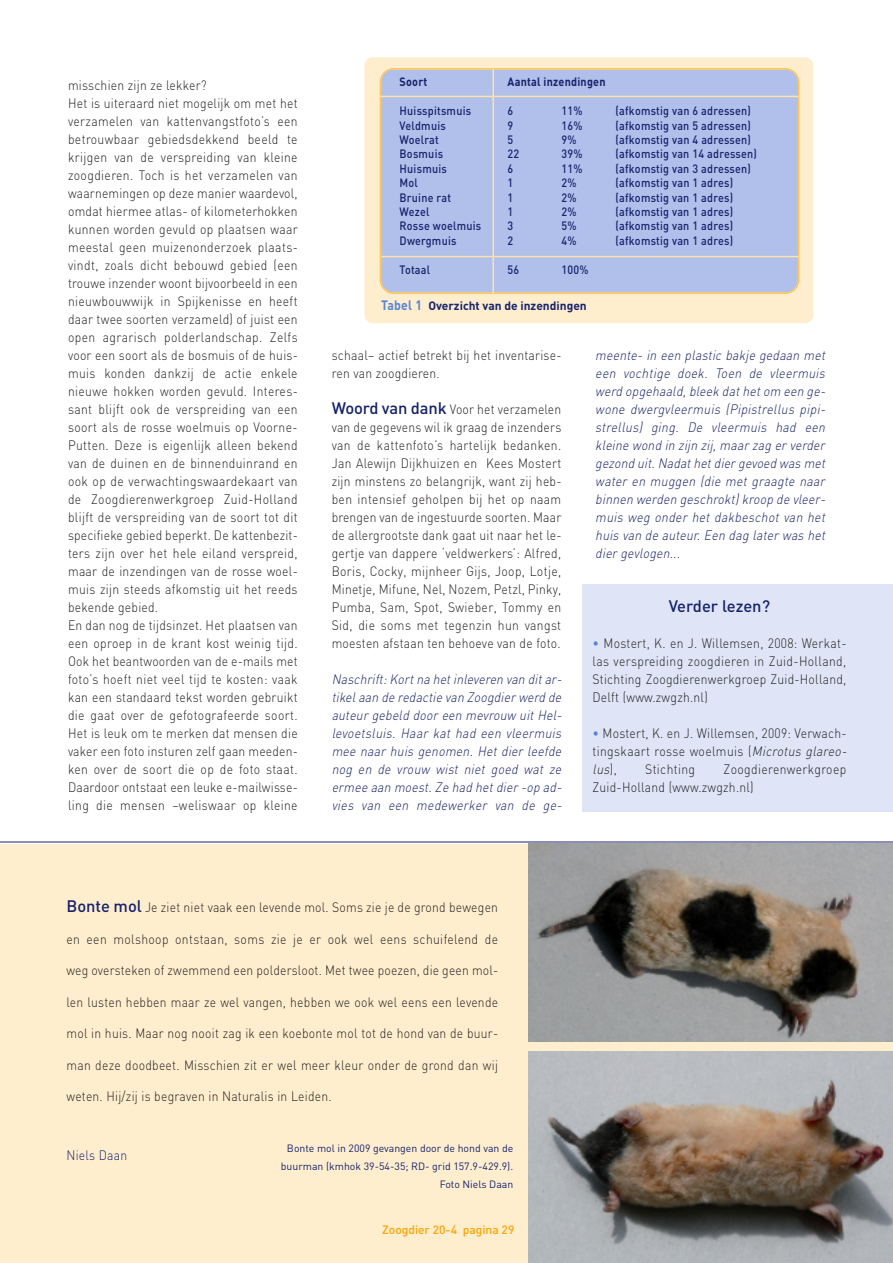
<style>
.page{position:relative;width:893px;height:1263px;background:#fff}
.page>*{position:absolute;margin:0;border:0;box-sizing:border-box;transform-origin:0 0}
.t1{font:500 16.5px "DIN";color:#16226c}
.t2{font:300 13.5px/18px "DIN";letter-spacing:.02em;color:#231f20;scale:.9 1}
.t3{font:italic 300 13.5px/18px "DIN";color:#16226c;text-align:justify;scale:.9 1}
.t4{font:300 13.5px "DIN";letter-spacing:.02em;color:#16226c;scale:.9 1}
.t5{font:500 12px "DIN";letter-spacing:.02em;color:#16226c;scale:.9 1}
.t6{font:700 12px "DIN";color:#16226c}
.t7{font:500 12px "DIN";color:#ffa300}
.t8{font:700 12px "DIN";letter-spacing:.02em;color:#16226c;scale:.9 1}
.t9{font:700 12px "DIN";color:#16226c;scale:.9 1}
.t10{font:10.5px/18px "DIN";color:#16226c;text-align:right}
.s1{font-size:13.5px;color:#5684d6}
.s2{font-weight:500;font-size:16.5px;color:#16226c}
.s3{color:#5684d6}
.s4{font-style:italic}
</style>
<div class="page">
<div style="left:364px;top:57px;width:449px;height:266px;background:#ffeece;border-radius:9px"></div>
<div style="left:0;top:844px;width:893px;height:419px;background:#ffeece"></div>
<div style="left:582px;top:584px;width:311px;height:228px;background:#dfe5f7"></div>
<div style="left:380px;top:68px;width:419px;height:226px;background:#b0c0eb"></div>
<hr style="left:380px;top:96px;width:419px;height:1px;background:#ffe2ab">
<hr style="left:381px;top:256px;width:418px;height:1px;background:#ffe2ab">
<hr style="left:492px;top:68px;width:2px;height:227px;background:#ffe2ab">
<img style="left:528px;top:843px;width:365px;height:198px">
<img style="left:528px;top:1052px;width:365px;height:211px">
<hr style="left:0;top:842px;width:893px;height:1px;background:#16226c">
<p class="t2" style="left:68px;top:78px;width:257px">misschien zijn ze lekker?<br>Het is uiteraard niet mogelijk om met het verzamelen van kattenvangstfoto’s een betrouwbaar gebiedsdekkend beeld te krijgen van de verspreiding van kleine zoogdieren. Toch is het verzamelen van waarnemingen op deze manier waardevol, omdat hiermee atlas- of kilometerhokken kunnen worden gevuld op plaatsen waar meestal geen muizenonderzoek plaats&shy;vindt, zoals dicht bebouwd gebied (een trouwe inzender woont bijvoorbeeld in een nieuwbouwwijk in Spijkenisse en heeft daar twee soorten verzameld) of juist een open agrarisch polderlandschap. Zelfs voor een soort als de bosmuis of de huis&shy;muis konden dankzij de actie enkele nieuwe hokken worden gevuld. Interes&shy;sant blijft ook de verspreiding van een soort als de rosse woelmuis op Voorne-Putten. Deze is eigenlijk alleen bekend van de duinen en de binnenduinrand en ook op de verwachtingswaardekaart van de Zoogdierenwerkgroep Zuid-Holland blijft de verspreiding van de soort tot dit specifieke gebied beperkt. De kattenbezit&shy;ters zijn over het hele eiland verspreid, maar de inzendingen van de rosse woel&shy;muis zijn steeds afkomstig uit het reeds bekende gebied.<br>En dan nog de tijdsinzet. Het plaatsen van een oproep in de krant kost weinig tijd.<br>Ook het beantwoorden van de e-mails met foto’s hoeft niet veel tijd te kosten: vaak kan een standaard tekst worden gebruikt die gaat over de gefotografeerde soort.<br>Het is leuk om te merken dat mensen die vaker een foto insturen zelf gaan meeden&shy;ken over de soort die op de foto staat.<br>Daardoor ontstaat een leuke e-mailwisse&shy;ling die mensen –weliswaar op kleine</p>
<p class="t9" style="left:400px;top:78px;width:32px">Soort</p>
<p class="t8" style="left:508px;top:78px;width:110px">Aantal inzendingen</p>
<p class="t5" style="left:400px;top:107px;width:81px">Huisspitsmuis</p>
<p class="t5" style="left:508px;top:107px;width:8px">6</p>
<p class="t5" style="left:562px;top:107px;width:25px">11%</p>
<p class="t5" style="left:616px;top:107px;width:152px">(afkomstig van 6 adressen)</p>
<p class="t5" style="left:400px;top:121px;width:53px">Veldmuis</p>
<p class="t5" style="left:508px;top:121px;width:8px">9</p>
<p class="t5" style="left:562px;top:121px;width:25px">16%</p>
<p class="t5" style="left:616px;top:121px;width:152px">(afkomstig van 5 adressen)</p>
<p class="t5" style="left:400px;top:135px;width:45px">Woelrat</p>
<p class="t5" style="left:508px;top:135px;width:8px">5</p>
<p class="t5" style="left:562px;top:135px;width:18px">9%</p>
<p class="t5" style="left:616px;top:135px;width:152px">(afkomstig van 4 adressen)</p>
<p class="t5" style="left:400px;top:150px;width:50px">Bosmuis</p>
<p class="t5" style="left:508px;top:150px;width:15px">22</p>
<p class="t5" style="left:562px;top:150px;width:25px">39%</p>
<p class="t5" style="left:616px;top:150px;width:159px">(afkomstig van 14 adressen)</p>
<p class="t5" style="left:400px;top:164px;width:54px">Huismuis</p>
<p class="t5" style="left:508px;top:164px;width:8px">6</p>
<p class="t5" style="left:562px;top:164px;width:25px">11%</p>
<p class="t5" style="left:616px;top:164px;width:152px">(afkomstig van 3 adressen)</p>
<p class="t5" style="left:400px;top:179px;width:22px">Mol</p>
<p class="t5" style="left:508px;top:179px;width:8px">1</p>
<p class="t5" style="left:562px;top:179px;width:18px">2%</p>
<p class="t5" style="left:616px;top:179px;width:132px">(afkomstig van 1 adres)</p>
<p class="t5" style="left:400px;top:193px;width:59px">Bruine rat</p>
<p class="t5" style="left:508px;top:193px;width:8px">1</p>
<p class="t5" style="left:562px;top:193px;width:18px">2%</p>
<p class="t5" style="left:616px;top:193px;width:132px">(afkomstig van 1 adres)</p>
<p class="t5" style="left:400px;top:207px;width:35px">Wezel</p>
<p class="t5" style="left:508px;top:207px;width:8px">1</p>
<p class="t5" style="left:562px;top:207px;width:18px">2%</p>
<p class="t5" style="left:616px;top:207px;width:132px">(afkomstig van 1 adres)</p>
<p class="t5" style="left:400px;top:222px;width:92px">Rosse woelmuis</p>
<p class="t5" style="left:508px;top:222px;width:8px">3</p>
<p class="t5" style="left:562px;top:222px;width:18px">5%</p>
<p class="t5" style="left:616px;top:222px;width:132px">(afkomstig van 1 adres)</p>
<p class="t5" style="left:400px;top:236px;width:65px">Dwergmuis</p>
<p class="t5" style="left:508px;top:236px;width:8px">2</p>
<p class="t5" style="left:562px;top:236px;width:18px">4%</p>
<p class="t5" style="left:616px;top:236px;width:132px">(afkomstig van 1 adres)</p>
<p class="t5" style="left:400px;top:265px;width:36px">Totaal</p>
<p class="t5" style="left:508px;top:265px;width:15px">56</p>
<p class="t5" style="left:562px;top:265px;width:32px">100%</p>
<p class="t6" style="left:381px;top:301px;width:207px"><span class="s1">Tabel 1</span> Overzicht van de inzendingen</p>
<p class="t2" style="left:332px;top:348px;width:257px">schaal– actief betrekt bij het inventarise&shy;ren van zoogdieren.</p>
<p class="t2" style="left:332px;top:402px;width:257px;text-align:justify"><span class="s2">Woord van dank</span> Voor het verzamelen van de gegevens wil ik graag de inzenders van de kattenfoto’s hartelijk bedanken.<br>Jan Alewijn Dijkhuizen en Kees Mostert zijn minstens zo belangrijk, want zij heb&shy;ben intensief geholpen bij het op naam brengen van de ingestuurde soorten. Maar de allergrootste dank gaat uit naar het le&shy;gertje van dappere ‘veldwerkers’: Alfred, Boris, Cocky, mijnheer Gijs, Joop, Lotje, Minetje, Mifune, Nel, Nozem, Petzl, Pinky, Pumba, Sam, Spot, Swieber, Tommy en Sid, die soms met tegenzin hun vangst moesten afstaan ten behoeve van de foto.</p>
<p class="t3" style="left:332px;top:672px;width:260px">Naschrift:Kortna hetinleveren van ditar&shy;tikelaan de redactie van Zoogdier werd de auteur gebeld door een mevrouw uit Hel&shy;levoetsluis. Haar kat had een vleermuis mee naar huis genomen. Het dier leefde nog en de vrouw wist niet goed wat ze ermee aan moest. Ze had het dier -op ad&shy;vies van een medewerker van de ge-</p>
<p class="t3" style="left:595px;top:348px;width:260px">meente- in een plastic bakje gedaan met een vochtige doek. Toen de vleermuis werd opgehaald,bleek dat het om een ge&shy;wone dwergvleermuis (Pipistrellus pipi&shy;strellus) ging. De vleermuis had een kleine wond in zijn zij, maar zag er verder gezond uit.Nadathetdier gevoed was met water en muggen (die met graagte naar binnen werden geschrokt) kroop de vleer&shy;muis weg onder het dakbeschot van het huis van de auteur. Een dag later was het dier gevlogen...</p>
<p class="t1" style="left:669px;top:600px;width:103px">Verder lezen?</p>
<p class="t2" style="left:592px;top:636px;width:284px;text-align:justify"><span class="s3">•</span> Mostert, K. en J. Willemsen, 2008: Werkat&shy;las verspreiding zoogdieren in Zuid-Holland, Stichting Zoogdierenwerkgroep Zuid-Holland, Delft (www.zwgzh.nl)</p>
<p class="t2" style="left:592px;top:726px;width:286px"><span class="s3">•</span> Mostert, K. en J. Willemsen, 2009: Verwach&shy;tingskaart rosse woelmuis (<span class="s4">Microtus glareo&shy;lus</span>) ,</p>
<p class="t2" style="left:645px;top:762px;width:57px">Stichting</p>
<p class="t2" style="left:592px;top:762px;width:283px;text-indent:131px">Zoogdierenwerkgroep<br>Zuid-Holland (www.zwgzh.nl)</p>
<p class="t2" style="left:66px;top:900px;width:481px"><span class="s2">Bonte mol</span> Je ziet niet vaak een levende mol. Soms zie je de grond bewegen</p>
<p class="t2" style="left:66px;top:931px;width:481px">en een molshoop ontstaan, soms zie je er ook wel eens schuifelend de</p>
<p class="t2" style="left:66px;top:963px;width:481px">weg oversteken of zwemmend een poldersloot. Met twee poezen, die geen mol-</p>
<p class="t2" style="left:66px;top:994px;width:481px">len lusten hebben maar ze wel vangen, hebben we ook wel eens een levende</p>
<p class="t2" style="left:66px;top:1026px;width:481px">mol in huis. Maar nog nooit zag ik een koebonte mol tot de hond van de buur-</p>
<p class="t2" style="left:66px;top:1057px;width:481px">man deze doodbeet. Misschien zit er wel meer kleur onder de grond dan wij</p>
<p class="t2" style="left:66px;top:1089px;width:296px">weten. Hij/zij is begraven in Naturalis in Leiden.</p>
<p class="t4" style="left:66px;top:1150px;width:69px">Niels Daan</p>
<p class="t10" style="left:281px;top:1140px;width:234px">Bonte mol in 2009 gevangen door de hond van de buurman (kmhok 39-54-35; RD- grid 157.9-429.9).<br>Foto Niels Daan</p>
<p class="t7" style="left:382px;top:1226px;width:134px">Zoogdier 20-4 pagina 29</p>
</div>
